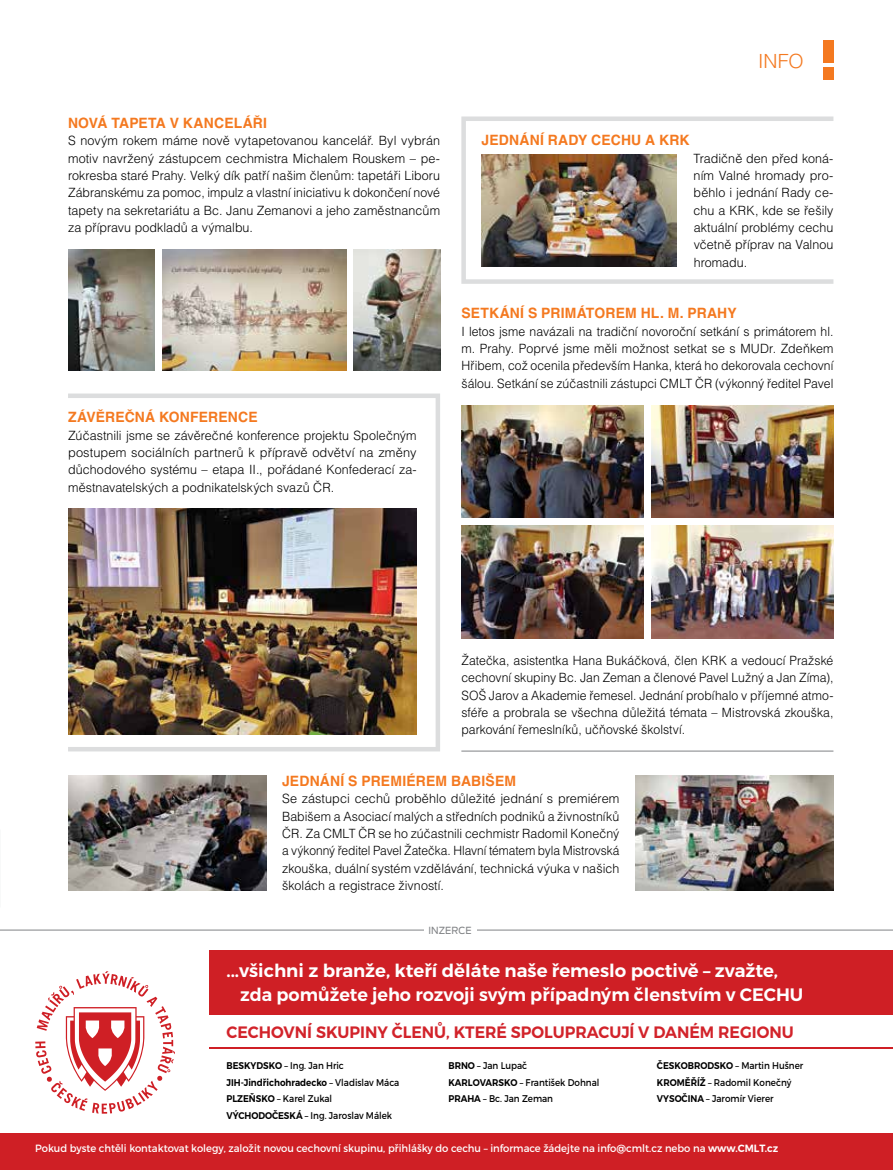
<style>
.page{position:relative;width:893px;height:1170px;background:#fff}
.page>*{position:absolute;margin:0;border:0;box-sizing:border-box;transform-origin:0 0}
.t1{font:300 19.5px "Helvetica CE";color:#f47920}
.t2{font:600 18px/24px "Montserrat";color:#fff}
.t3{font:600 16.5px "Montserrat";color:#d2232a;scale:.95 1}
.t4{font:700 14.25px "Helvetica CE";letter-spacing:.01em;color:#f47920}
.t5{font:300 12.75px/17.2px "Helvetica CE";color:#000;text-align:justify}
.t6{font:300 12.75px/17.2px "Helvetica CE";color:#000;text-align:justify;scale:.96 1}
.t7{font:10.5px "Montserrat";color:#fff;scale:.95 1}
.t8{font:9.75px "Montserrat";color:#000;scale:.9 1}
.t9{font:600 9.75px "Montserrat";color:#000;scale:.9 1}
.t10{font:9.75px "Antenna OT";letter-spacing:.01em;color:#808285}
.s1{font-weight:600}
.s2{font-weight:400}
</style>
<div class="page">
<div style="left:823px;top:40px;width:10px;height:23px;background:#f47920"></div>
<div style="left:823px;top:67px;width:10px;height:13px;background:#f47920"></div>
<div style="left:209px;top:949px;width:684px;height:65px;background:#cf1f25"></div>
<hr style="left:209px;top:1047px;width:684px;height:1px;background:#cf1f25">
<div style="left:0;top:1133px;width:893px;height:36px;background:#cf1f25"></div>
<svg style="left:35px;top:971px;width:140px;height:142px"></svg>
<hr style="left:461px;top:750px;width:372px;height:1px;background:#808285">
<img style="left:68px;top:249px;width:87px;height:121px">
<img style="left:163px;top:249px;width:183px;height:121px">
<img style="left:353px;top:249px;width:87px;height:121px">
<img style="left:68px;top:775px;width:198px;height:114px">
<img style="left:635px;top:775px;width:198px;height:114px">
<img style="left:461px;top:405px;width:183px;height:113px">
<img style="left:461px;top:526px;width:183px;height:113px">
<img style="left:651px;top:405px;width:182px;height:113px">
<img style="left:651px;top:526px;width:182px;height:113px">
<div style="left:66px;top:393px;width:374px;height:358px;border:4px solid #dcddde"></div>
<div style="left:461px;top:116px;width:375px;height:168px;border:4px solid #dcddde"></div>
<img style="left:68px;top:509px;width:349px;height:225px">
<img style="left:482px;top:155px;width:195px;height:111px">
<hr style="left:0;top:929px;width:893px;height:1px;background:#808285">
<div style="left:424px;top:923px;width:52px;height:13px;background:#fff"></div>
<p class="t4" style="left:68px;top:114px;width:201px">NOVÁ TAPETA V KANCELÁŘI</p>
<p class="t5" style="left:68px;top:132px;width:374px">S novým rokem máme nově vytapetovanou kancelář. Byl vybrán motiv navržený zástupcem cechmistra Michalem Rouskem – pe&shy;rokresba staré Prahy. Velký dík patří našim členům: tapetáři Liboru Zábranskému za pomoc, impulz a vlastní iniciativu k dokončení nové tapety na sekretariátu a Bc. Janu Zemanovi a jeho zaměstnancům za přípravu podkladů a výmalbu.</p>
<p class="t4" style="left:68px;top:408px;width:191px">ZÁVĚREČNÁ KONFERENCE</p>
<p class="t5" style="left:68px;top:426px;width:350px">Zúčastnili jsme se závěrečné konference projektu Společným postupem sociálních partnerů k přípravě odvětví na změny důchodového systému – etapa II., pořádané Konfederací za&shy;městnavatelských a podnikatelských svazů ČR.</p>
<p class="t4" style="left:482px;top:131px;width:210px">JEDNÁNÍ RADY CECHU A KRK</p>
<h1 class="t1" style="left:758px;top:50px;width:47px">INFO</h1>
<p class="t5" style="left:694px;top:149px;width:141px">Tradičně den před koná&shy;ním Valné hromady pro&shy;běhlo i jednání Rady ce&shy;chu a KRK, kde se řešily aktuální problémy cechu včetně příprav na Valnou hromadu.</p>
<p class="t4" style="left:461px;top:305px;width:277px">SETKÁNÍ S PRIMÁTOREM HL. M. PRAHY</p>
<p class="t6" style="left:461px;top:322px;width:389px">I letos jsme navázali na tradiční novoroční setkání s primátorem hl. m. Prahy. Poprvé jsme měli možnost setkat se s MUDr. Zdeňkem Hřibem, což ocenila především Hanka, která ho dekorovala cechovní šálou. Setkání se zúčastnili zástupci CMLT ČR (výkonný ředitel Pavel</p>
<p class="t6" style="left:461px;top:651px;width:389px">Žatečka, asistentka Hana Bukáčková, člen KRK a vedoucí Pražské cechovní skupiny Bc. Jan Zeman a členové Pavel Lužný a Jan Zíma), SOŠ Jarov a Akademie řemesel. Jednání probíhalo v příjemné atmo&shy;sféře a probrala se všechna důležitá témata – Mistrovská zkouška, parkování řemeslníků, učňovské školství.</p>
<p class="t4" style="left:282px;top:772px;width:236px">JEDNÁNÍ S PREMIÉREM BABIŠEM</p>
<p class="t5" style="left:282px;top:790px;width:339px">Se zástupci cechů proběhlo důležité jednání s premiérem Babišem a Asociací malých a středních podniků a živnostníků ČR. Za CMLT ČR se ho zúčastnili cechmistr Radomil Konečný a výkonný ředitel Pavel Žatečka. Hlavní tématem byla Mistrovská zkouška, duální systém vzdělávání, technická výuka v našich školách a registrace živností.</p>
<p class="t10" style="left:428px;top:923px;width:45px">INZERCE</p>
<h2 class="t2" style="left:240px;top:958px;width:565px;text-indent:-14px">...všichni z branže, kteří děláte naše řemeslo poctivě – zvažte, zda pomůžete jeho rozvoji svým případným členstvím v CECHU</h2>
<p class="t3" style="left:226px;top:1021px;width:599px">CECHOVNÍ SKUPINY ČLENŮ, KTERÉ SPOLUPRACUJÍ V DANÉM REGIONU</p>
<p class="t8" style="left:226px;top:1059px;width:132px"><span class="s1">BESKYDSKO</span> – Ing. Jan Hric</p>
<p class="t8" style="left:448px;top:1059px;width:89px"><span class="s1">BRNO</span> – Jan Lupač</p>
<p class="t8" style="left:657px;top:1059px;width:164px"><span class="s1">ČESKOBRODSKO</span> – Martin Hušner</p>
<p class="t9" style="left:226px;top:1075px;width:194px">JIH-Jindřichohradecko <span class="s2">– Vladislav Máca</span></p>
<p class="t8" style="left:448px;top:1076px;width:169px"><span class="s1">KARLOVARSKO</span> – František Dohnal</p>
<p class="t8" style="left:657px;top:1076px;width:151px"><span class="s1">KROMĚŘÍŽ</span> – Radomil Konečný</p>
<p class="t8" style="left:226px;top:1092px;width:119px"><span class="s1">PLZEŇSKO</span> – Karel Zukal</p>
<p class="t8" style="left:448px;top:1092px;width:118px"><span class="s1">PRAHA</span> – Bc. Jan Zeman</p>
<p class="t8" style="left:657px;top:1092px;width:131px"><span class="s1">VYSOČINA</span> – Jaromír Vierer</p>
<p class="t8" style="left:226px;top:1109px;width:186px"><span class="s1">VÝCHODOČESKÁ</span> – Ing. Jaroslav Málek</p>
<p class="t7" style="left:35px;top:1141px;width:784px">Pokud byste chtěli kontaktovat kolegy, založit novou cechovní skupinu, přihlášky do cechu – informace žádejte na info@cmlt.cz nebo na <span class="s1">www.CMLT.cz</span></p>
</div>
